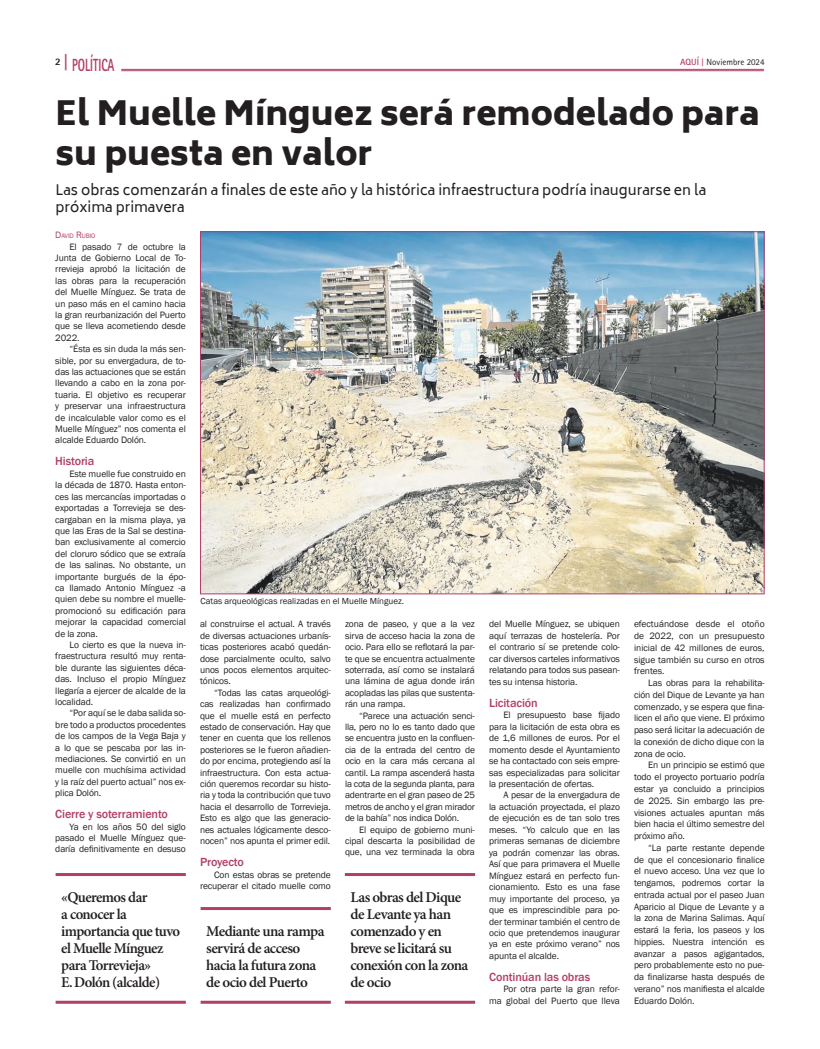
<style>
.page{position:relative;width:820px;height:1049px;background:#fff}
.page>*{position:absolute;margin:0;border:0;box-sizing:border-box;transform-origin:0 0}
.t1{font:900 33px/39.6px "Biryani";color:#231f20}
.t2{font:800 17.6px "Rotis Sans Serif Std";color:#b23f6a;scale:.64 1}
.t3{font:600 15px/17px "Minion Pro";letter-spacing:-.04em;color:#231f20}
.t4{font:14px/16.8px "Biryani";color:#231f20}
.t5{font:500 12.1px "Franklin Gothic";letter-spacing:-.01em;color:#b23f6a}
.t6{font:800 11px "Rotis Sans Serif Std";color:#231f20}
.t7{font:800 10px "Rotis Sans Serif Std";color:#231f20}
.t8{font:9.5px/11.4px "Franklin Gothic";letter-spacing:-.01em;color:#231f20;text-align:justify}
.t9{font:9px "Franklin Gothic";color:#231f20}
.t10{font:9px "Rotis Sans Serif Std";color:#231f20}
.t11{font:6.7px "Franklin Gothic";letter-spacing:-.015em;color:#b23f6a}
.s1{font-size:18.2px}
.s2{font-weight:700;color:#b23f6a}
.s3{font-family:"Rotis Serif Std";font-weight:700;color:#b23f6a}
.s4{font-size:9.5px}
</style>
<div class="page">
<hr style="left:121px;top:69px;width:642px;height:1px;background:#b23f6a">
<hr style="left:121px;top:71px;width:642px;height:1px;background:#b23f6a">
<img style="left:202px;top:233px;width:560px;height:359px">
<hr style="left:56px;top:873px;width:130px;height:3px;background:#b23f6a">
<hr style="left:56px;top:1001px;width:130px;height:3px;background:#b23f6a">
<hr style="left:200px;top:907px;width:131px;height:3px;background:#b23f6a">
<hr style="left:200px;top:1001px;width:131px;height:3px;background:#b23f6a">
<hr style="left:345px;top:873px;width:130px;height:3px;background:#b23f6a">
<hr style="left:345px;top:1001px;width:130px;height:3px;background:#b23f6a">
<h2 class="t2" style="left:65px;top:54px;width:81px"><span class="s1">|</span> POLÍTICA</h2>
<p class="t6" style="left:55px;top:55px;width:8px">2</p>
<p class="t10" style="left:679px;top:57px;width:86px"><span class="s2">AQUÍ</span> <span class="s3">|</span> Noviembre 2024</p>
<p class="t7" style="left:55px;top:55px;width:7px">2</p>
<h2 class="t2" style="left:101px;top:54px;width:11px">C</h2>
<h1 class="t1" style="left:55px;top:94px;width:634px">El Muelle Mínguez de Torrevieja será remodelado para su puesta en valor</h1>
<h1 class="t1" style="left:380px;top:94px;width:381px">será remodelado para</h1>
<h1 class="t1" style="left:56px;top:134px;width:318px">su puest en valor</h1>
<h3 class="t4" style="left:55px;top:182px;width:652px">Las obras comenzarán a finales de este año y la histórica infraestructura podría inaugurarse en la próxima primavera</h3>
<p class="t11" style="left:55px;top:232px;width:42px"><span class="s4">D</span>AVID <span class="s4">R</span>UBIO</p>
<p class="t8" style="left:55px;top:241px;width:132px;text-indent:14px">El pasado 7 de octubre la Junta de Gobierno Local de To&shy;rrevieja aprobó la licitación de las obras para la recuperación del Muelle Mínguez. Se trata de un paso más en el camino hacia la gran reurbanización del Puerto que se lleva acometiendo desde 2022.</p>
<p class="t8" style="left:55px;top:344px;width:132px;text-indent:14px">“Ésta es sin duda la más sen&shy;sible, por su envergadura, de to&shy;das las actuaciones que se están llevando a cabo en la zona por&shy;tuaria. El objetivo es recuperar y preservar una infraestructura de incalculable valor como es el Muelle Mínguez” nos comenta el alcalde Eduardo Dolón.</p>
<p class="t5" style="left:55px;top:454px;width:41px">Historia</p>
<p class="t8" style="left:55px;top:468px;width:132px;text-indent:14px">Este muelle fue construido en la década de 1870. Hasta enton&shy;ces las mercancías importadas o exportadas a Torrevieja se des&shy;cargaban en la misma playa, ya que las Eras de la Sal se destina&shy;ban exclusivamente al comercio del cloruro sódico que se extraía de las salinas. No obstante, un importante burgués de la épo&shy;ca llamado Antonio Mínguez -a quien debe su nombre el muelle&shy;promocionó su edificación para mejorar la capacidad comercial de la zona.</p>
<p class="t8" style="left:55px;top:639px;width:132px;text-indent:14px">Lo cierto es que la nueva in&shy;fraestructura resultó muy renta&shy;ble durante las siguientes déca&shy;das. Incluso el propio Mínguez llegaría a ejercer de alcalde de la localidad.</p>
<p class="t8" style="left:55px;top:708px;width:132px;text-indent:14px">“Por aquí se le daba salida so&shy;bre todo a productos procedentes de los campos de la Vega Baja y a lo que se pescaba por las in&shy;mediaciones. Se convirtió en un muelle con muchísima actividad y la raíz del puerto actual” nos ex&shy;plica Dolón.</p>
<p class="t5" style="left:55px;top:807px;width:114px">Cierre y soterramiento</p>
<p class="t8" style="left:55px;top:821px;width:132px;text-indent:14px">Ya en los años 50 del siglo pasado el Muelle Mínguez que&shy;daría definitivamente en desuso</p>
<h3 class="t3" style="left:61px;top:889px;width:120px">«Queremos dar<br>a conocer la importancia que tuvo el Muelle Mínguez para Torrevieja»<br>E. Dolón (alcalde)</h3>
<p class="t9" style="left:200px;top:595px;width:205px">Catas arqueológicas realizadas en el Muelle Mínguez.</p>
<p class="t8" style="left:200px;top:619px;width:132px">al construirse el actual. A través de diversas actuaciones urbanís&shy;ticas posteriores acabó quedán&shy;dose parcialmente oculto, salvo unos pocos elementos arquitec&shy;tónicos.</p>
<p class="t8" style="left:200px;top:687px;width:132px;text-indent:14px">“Todas las catas arqueológi&shy;cas realizadas han confirmado que el muelle está en perfecto estado de conservación. Hay que tener en cuenta que los rellenos posteriores se le fueron añadien&shy;do por encima, protegiendo así la infraestructura. Con esta actua&shy;ción queremos recordar su histo&shy;ria y toda la contribución que tuvo hacia el desarrollo de Torrevieja.<br>Esto es algo que las generacio&shy;nes actuales lógicamente desco&shy;nocen” nos apunta el primer edil.</p>
<p class="t5" style="left:200px;top:854px;width:45px">Proyecto</p>
<p class="t8" style="left:200px;top:869px;width:132px;text-align:right">Con estas obras se pretende recuperar el citado muelle como</p>
<p class="t8" style="left:345px;top:619px;width:131px">zona de paseo, y que a la vez sirva de acceso hacia la zona de ocio. Para ello se reflotará la par&shy;te que se encuentra actualmente soterrada, así como se instalará una lámina de agua donde irán acopladas las pilas que sustenta&shy;rán una rampa.</p>
<p class="t8" style="left:345px;top:710px;width:131px;text-indent:14px">“Parece una actuación senci&shy;lla, pero no lo es tanto dado que se encuentra justo en la confluen&shy;cia de la entrada del centro de ocio en la cara más cercana al cantil. La rampa ascenderá hasta la cota de la segunda planta, para adentrarte en el gran paseo de 25 metros de ancho y el gran mirador de la bahía” nos indica Dolón.</p>
<p class="t8" style="left:345px;top:824px;width:131px;text-indent:14px">El equipo de gobierno muni&shy;cipal descarta la posibilidad de que, una vez terminada la obra</p>
<h3 class="t3" style="left:350px;top:889px;width:119px">Las obras del Dique de Levante ya han comenzado y en breve se licitará su conexión con la zona de ocio</h3>
<h3 class="t3" style="left:206px;top:923px;width:120px">Mediante una rampa servirá de acceso hacia la futura zona de ocio del Puerto</h3>
<p class="t8" style="left:489px;top:619px;width:132px">del Muelle Mínguez, se ubiquen aquí terrazas de hostelería. Por el contrario sí se pretende colo&shy;car diversos carteles informativos relatando para todos sus pasean&shy;tes su intensa historia.</p>
<p class="t5" style="left:489px;top:695px;width:50px">Licitación</p>
<p class="t8" style="left:489px;top:709px;width:132px;text-indent:14px">El presupuesto base fijado para la licitación de esta obra es de 1,6 millones de euros. Por el momento desde el Ayuntamiento se ha contactado con seis empre&shy;sas especializadas para solicitar la presentación de ofertas.</p>
<p class="t8" style="left:489px;top:790px;width:132px;text-indent:14px">A pesar de la envergadura de la actuación proyectada, el plazo de ejecución es de tan solo tres meses. “Yo calculo que en las primeras semanas de diciembre ya podrán comenzar las obras.<br>Así que para primavera el Muelle Mínguez estará en perfecto fun&shy;cionamiento. Esto es una fase muy importante del proceso, ya que es imprescindible para po&shy;der terminar también el centro de ocio que pretendemos inaugurar ya en este próximo verano” nos apunta el alcalde.</p>
<p class="t5" style="left:489px;top:969px;width:102px">Continúan las obras</p>
<p class="t8" style="left:489px;top:983px;width:132px;text-align:right">Por otra parte la gran refor&shy;ma global del Puerto que lleva</p>
<p class="t8" style="left:633px;top:618px;width:132px;line-height:11.8px">efectuándose desde el otoño de 2022, con un presupuesto inicial de 42 millones de euros, sigue también su curso en otros frentes.</p>
<p class="t8" style="left:633px;top:677px;width:132px;line-height:11.8px;text-indent:14px">Las obras para la rehabilita&shy;ción del Dique de Levante ya han comenzado, y se espera que fina&shy;licen el año que viene. El próximo paso será licitar la adecuación de la conexión de dicho dique con la zona de ocio.</p>
<p class="t8" style="left:633px;top:760px;width:132px;line-height:11.8px;text-indent:14px">En un principio se estimó que todo el proyecto portuario podría estar ya concluido a principios de 2025. Sin embargo las pre&shy;visiones actuales apuntan más bien hacia el último semestre del próximo año.</p>
<p class="t8" style="left:633px;top:842px;width:132px;line-height:11.8px;text-indent:14px">“La parte restante depende de que el concesionario finalice el nuevo acceso. Una vez que lo tengamos, podremos cortar la entrada actual por el paseo Juan Aparicio al Dique de Levante y a la zona de Marina Salimas. Aquí estará la feria, los paseos y los hippies. Nuestra intención es avanzar a pasos agigantados, pero probablemente esto no pue&shy;da finalizarse hasta después de verano” nos manifiesta el alcalde Eduardo Dolón.</p>
</div>
